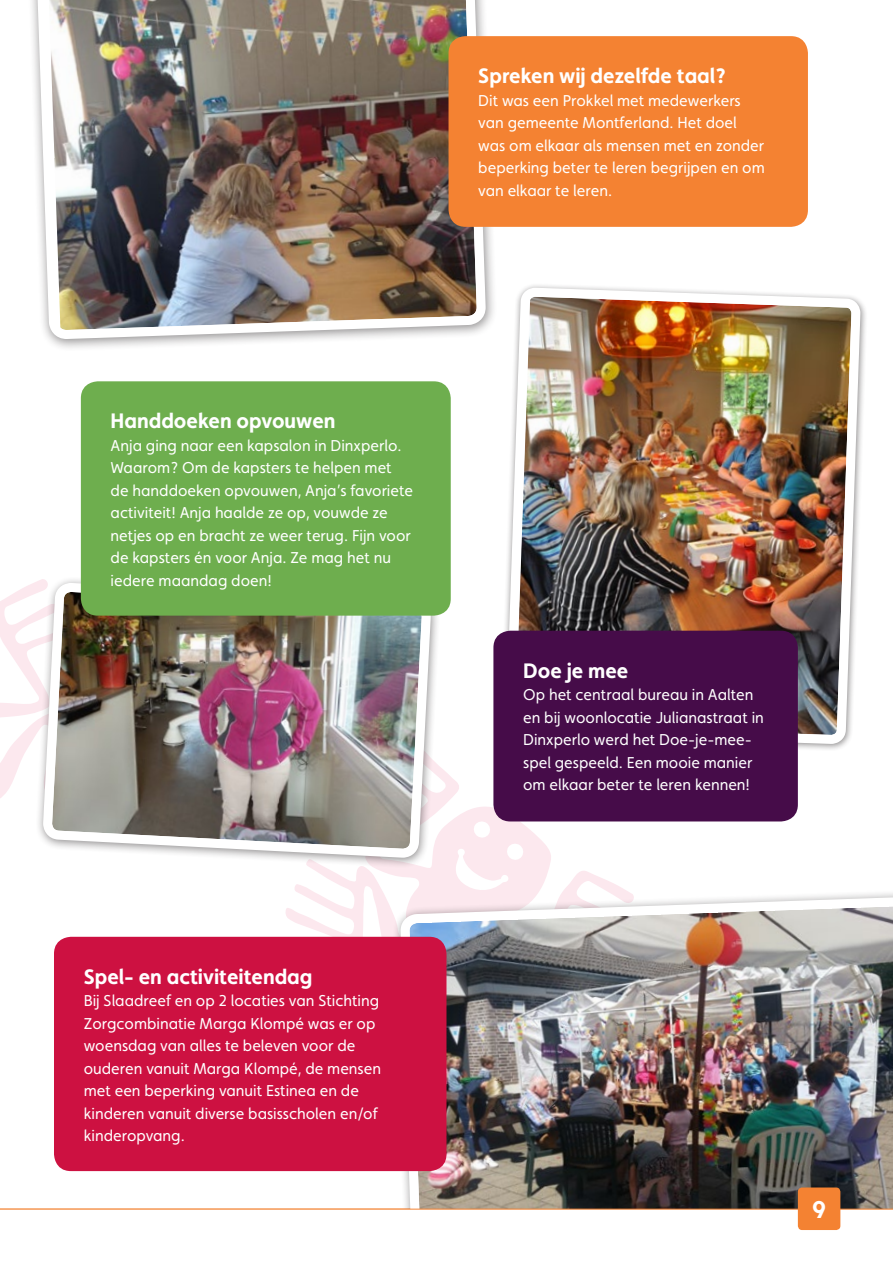
<style>
.page{position:relative;width:893px;height:1263px;background:#fff}
.page>*{position:absolute;margin:0;border:0;box-sizing:border-box;transform-origin:0 0}
.t1{font:700 24.3px "Faricy New";color:#fff}
.t2{font:700 21px "Faricy New";color:#fff}
.t3{font:15.75px/22.5px "Faricy New";color:#fff}
</style>
<div class="page">
<svg style="left:0;top:582px;width:35px;height:216px"></svg>
<svg style="left:285px;top:768px;width:349px;height:169px"></svg>
<div style="left:392px;top:889px;width:501px;height:363px;background:#231f20;opacity:.5"></div>
<img style="left:405px;top:901px;width:488px;height:224px">
<svg style="left:0;top:1125px;width:893px;height:127px"></svg>
<div style="left:35px;top:576px;width:406px;height:292px;background:#231f20;opacity:.5"></div>
<img style="left:38px;top:578px;width:398px;height:285px">
<div style="left:28px;top:0;width:469px;height:352px;background:#231f20;opacity:.5"></div>
<img style="left:41px;top:0;width:442px;height:336px">
<img style="left:502px;top:285px;width:363px;height:464px">
<div style="left:448px;top:36px;width:360px;height:191px;background:#f48232;border-radius:17px"></div>
<div style="left:81px;top:381px;width:370px;height:235px;background:#6eae4e;border-radius:17px"></div>
<div style="left:493px;top:631px;width:305px;height:190px;background:#460c49;border-radius:17px"></div>
<div style="left:54px;top:937px;width:392px;height:234px;background:#cd1141;border-radius:17px"></div>
<div style="left:798px;top:1187px;width:42px;height:43px;background:#f48232;border-radius:4px"></div>
<h2 class="t2" style="left:478px;top:63px;width:249px">Spreken wij dezelfde taal?</h2>
<p class="t3" style="left:478px;top:89px;width:288px">Dit was een Prokkel met medewerkers van gemeente Montferland. Het doel was om elkaar als mensen met en zonder beperking beter te leren begrijpen en om van elkaar te leren.</p>
<h2 class="t2" style="left:111px;top:408px;width:226px">Handdoeken opvouwen</h2>
<p class="t3" style="left:111px;top:434px;width:304px">Anja ging naar een kapsalon in Dinxperlo.<br>Waarom? Om de kapsters te helpen met de handdoeken opvouwen, Anja’s favoriete activiteit! Anja haalde ze op, vouwde ze netjes op en bracht ze weer terug. Fijn voor de kapsters én voor Anja. Ze mag het nu iedere maandag doen!</p>
<h2 class="t2" style="left:84px;top:964px;width:230px">Spel- en activiteitendag</h2>
<p class="t3" style="left:84px;top:989px;width:299px">Bij Slaadreef en op 2 locaties van Stichting Zorgcombinatie Marga Klompé was er op woensdag van alles te beleven voor de ouderen vanuit Marga Klompé, de mensen met een beperking vanuit Estinea en de kinderen vanuit diverse basisscholen en/of kinderopvang.</p>
<h2 class="t2" style="left:523px;top:658px;width:107px">Doe je mee</h2>
<p class="t3" style="left:523px;top:683px;width:242px">Op het centraal bureau in Aalten en bij woonlocatie Julianastraat in<br>Dinxperlo werd het Doe-je-mee&shy;spel gespeeld. Een mooie manier om elkaar beter te leren kennen!</p>
<h1 class="t1" style="left:812px;top:1195px;width:15px">9</h1>
</div>
